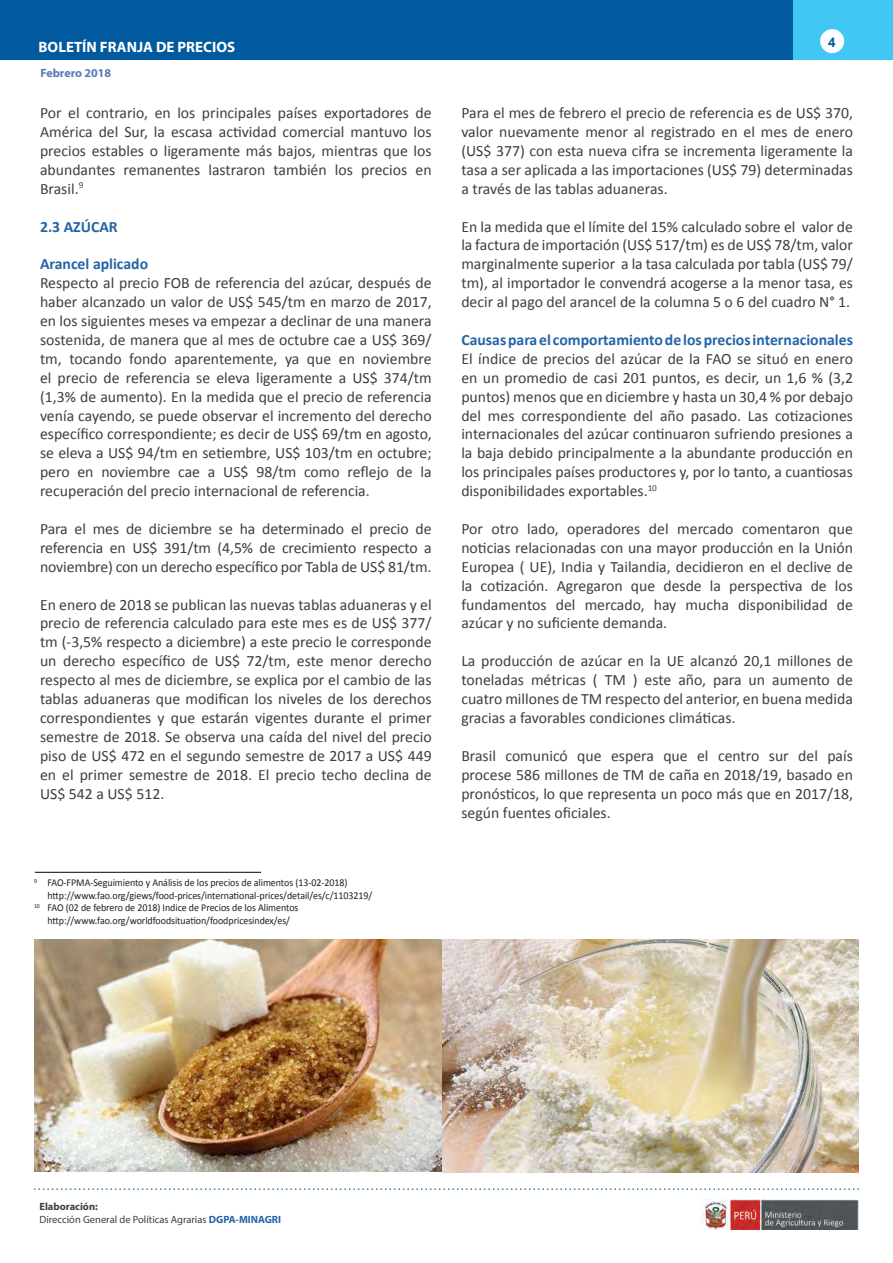
<style>
.page{position:relative;width:893px;height:1263px;background:#fff}
.page>*{position:absolute;margin:0;border:0;box-sizing:border-box;transform-origin:0 0}
.t1{font:15.75px/18.9px "Calibri";color:#3e3e3f;text-align:justify}
.t2{font:700 15.75px "Calibri";color:#2464a5}
.t3{font:700 15px "Myriad Pro";color:#fff}
.t4{font:700 13.5px "Arial";color:#015a9d}
.t5{font:700 12px "Myriad Pro";color:#587bb3}
.t6{font:10.5px "Calibri";letter-spacing:-.005em;color:#231f20;scale:.95 1}
.t7{font:10.5px/12.6px "Myriad Pro";color:#3e3e3f}
.s1{font-weight:700}
.s2{font-weight:700;color:#2464a5}
</style>
<div class="page">
<svg style="left:34px;top:1188px;width:825px;height:2px"></svg>
<img style="left:702px;top:1199px;width:157px;height:30px">
<div style="left:793px;top:0;width:100px;height:59px;background:#40c7f4"></div>
<div style="left:820px;top:29px;width:24px;height:24px;background:#fff;border-radius:50%"></div>
<div style="left:0;top:0;width:792px;height:59px;background:#015a9d"></div>
<img style="left:34px;top:940px;width:408px;height:231px">
<img style="left:442px;top:940px;width:417px;height:233px">
<hr style="left:35px;top:872px;width:226px;height:1px;background:#231f20">
<p class="t3" style="left:39px;top:37px;width:198px">BOLETÍN FRANJA DE PRECIOS</p>
<p class="t5" style="left:40px;top:65px;width:72px">Febrero 2018</p>
<p class="t1" style="left:40px;top:103px;width:393px">Por el contrario, en los principales países exportadores de América del Sur, la escasa actividad comercial mantuvo los precios estables o ligeramente más bajos, mientras que los abundantes remanentes lastraron también los precios en Brasil.<sup>9</sup></p>
<p class="t2" style="left:40px;top:216px;width:79px">2.3 AZÚCAR</p>
<p class="t2" style="left:40px;top:254px;width:110px">Arancel aplicado</p>
<p class="t1" style="left:40px;top:274px;width:393px">Respecto al precio FOB de referencia del azúcar, después de haber alcanzado un valor de US$ 545/tm en marzo de 2017, en los siguientes meses va empezar a declinar de una manera sostenida, de manera que al mes de octubre cae a US$ 369/ tm, tocando fondo aparentemente, ya que en noviembre el precio de referencia se eleva ligeramente a US$ 374/tm (1,3% de aumento). En la medida que el precio de referencia venía cayendo, se puede observar el incremento del derecho específico correspondiente; es decir de US$ 69/tm en agosto, se eleva a US$ 94/tm en setiembre, US$ 103/tm en octubre; pero en noviembre cae a US$ 98/tm como reflejo de la recuperación del precio internacional de referencia.</p>
<p class="t1" style="left:40px;top:519px;width:393px">Para el mes de diciembre se ha determinado el precio de referencia en US$ 391/tm (4,5% de crecimiento respecto a noviembre) con un derecho específico por Tabla de US$ 81/tm.</p>
<p class="t1" style="left:40px;top:595px;width:393px">En enero de 2018 se publican las nuevas tablas aduaneras y el precio de referencia calculado para este mes es de US$ 377/ tm (-3,5% respecto a diciembre) a este precio le corresponde un derecho específico de US$ 72/tm, este menor derecho respecto al mes de diciembre, se explica por el cambio de las tablas aduaneras que modifican los niveles de los derechos correspondientes y que estarán vigentes durante el primer semestre de 2018. Se observa una caída del nivel del precio piso de US$ 472 en el segundo semestre de 2017 a US$ 449 en el primer semestre de 2018. El precio techo declina de US$ 542 a US$ 512.</p>
<p class="t6" style="left:34px;top:876px;width:331px"><sup>9</sup> FAO-FPMA-Seguimiento y Análisis de los precios de alimentos (13-02-2018)</p>
<p class="t6" style="left:48px;top:888px;width:343px">http://www.fao.org/giews/food-prices/international-prices/detail/es/c/1103219/</p>
<p class="t6" style="left:34px;top:901px;width:280px"><sup>10</sup> FAO (02 de febrero de 2018) Indice de Precios de los Alimentos</p>
<p class="t6" style="left:48px;top:914px;width:257px">http://www.fao.org/worldfoodsituation/foodpricesindex/es/</p>
<p class="t4" style="left:828px;top:33px;width:9px">4</p>
<p class="t1" style="left:461px;top:103px;width:393px">Para el mes de febrero el precio de referencia es de US$ 370, valor nuevamente menor al registrado en el mes de enero (US$ 377) con esta nueva cifra se incrementa ligeramente la tasa a ser aplicada a las importaciones (US$ 79) determinadas a través de las tablas aduaneras.</p>
<p class="t1" style="left:461px;top:217px;width:393px">En la medida que el límite del 15% calculado sobre el valor de la factura de importación (US$ 517/tm) es de US$ 78/tm, valor marginalmente superior a la tasa calculada por tabla (US$ 79/ tm), al importador le convendrá acogerse a la menor tasa, es decir al pago del arancel de la columna 5 o 6 del cuadro N° 1.</p>
<p class="t2" style="left:461px;top:330px;width:393px">Causas para el comportamiento de los precios internacionales</p>
<p class="t1" style="left:461px;top:349px;width:393px">El índice de precios del azúcar de la FAO se situó en enero en un promedio de casi 201 puntos, es decir, un 1,6 % (3,2 puntos) menos que en diciembre y hasta un 30,4 % por debajo del mes correspondiente del año pasado. Las cotizaciones internacionales del azúcar continuaron sufriendo presiones a la baja debido principalmente a la abundante producción en los principales países productores y, por lo tanto, a cuantiosas disponibilidades exportables.<sup>10</sup></p>
<p class="t1" style="left:461px;top:519px;width:393px">Por otro lado, operadores del mercado comentaron que noticias relacionadas con una mayor producción en la Unión Europea ( UE), India y Tailandia, decidieron en el declive de la cotización. Agregaron que desde la perspectiva de los fundamentos del mercado, hay mucha disponibilidad de azúcar y no suficiente demanda.</p>
<p class="t1" style="left:461px;top:652px;width:393px">La producción de azúcar en la UE alcanzó 20,1 millones de toneladas métricas ( TM ) este año, para un aumento de cuatro millones de TM respecto del anterior, en buena medida gracias a favorables condiciones climáticas.</p>
<p class="t1" style="left:461px;top:746px;width:393px">Brasil comunicó que espera que el centro sur del país procese 586 millones de TM de caña en 2018/19, basado en pronósticos, lo que representa un poco más que en 2017/18, según fuentes oficiales.</p>
<p class="t7" style="left:39px;top:1200px;width:243px"><span class="s1">Elaboración:<br></span>Dirección General de Políticas Agrarias <span class="s2">DGPA-MINAGRI</span></p>
</div>
